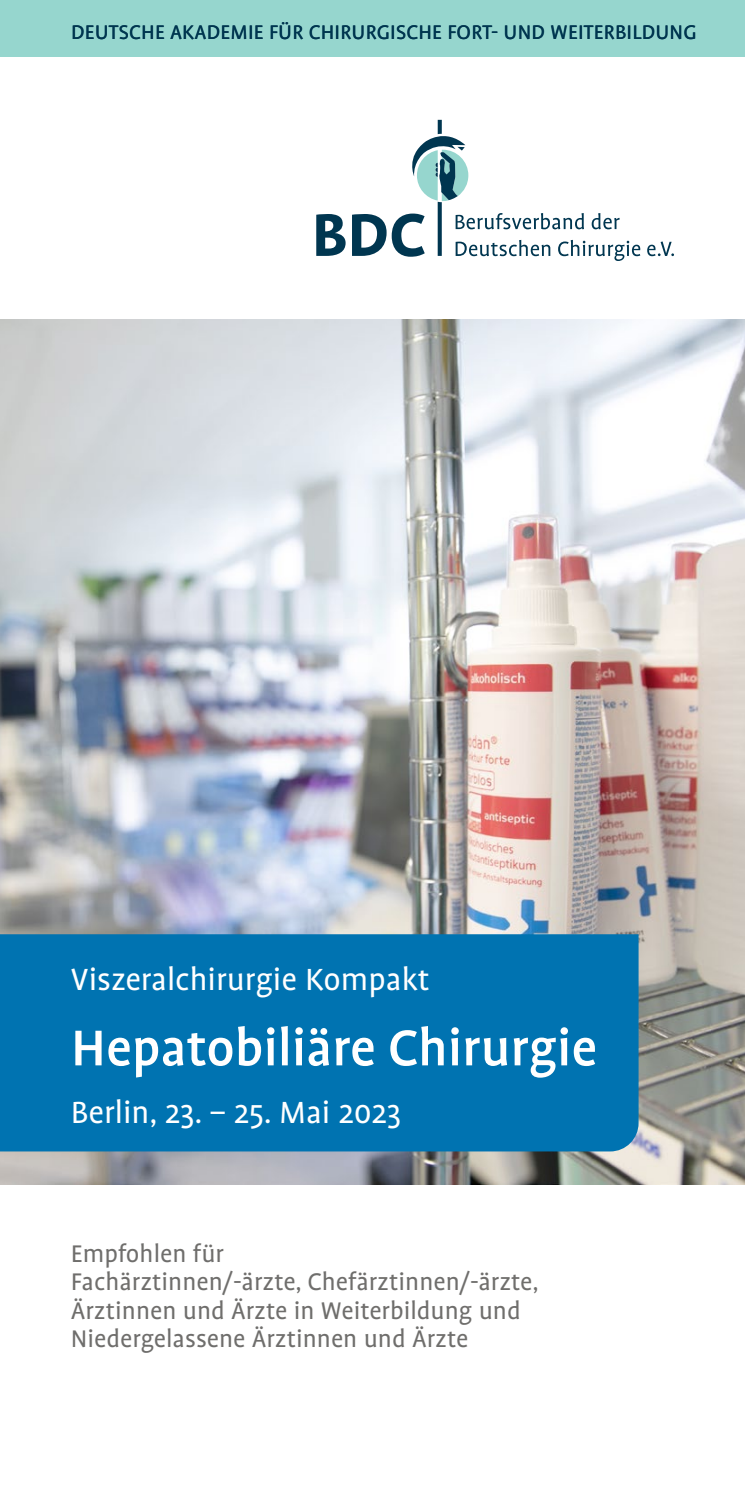
<style>
.page{position:relative;width:745px;height:1489px;background:#fff}
.page>*{position:absolute;margin:0;border:0;box-sizing:border-box;transform-origin:0 0}
.t1{font:500 57.5px "Profile Pro";color:#fff}
.t2{font:35px "Profile Pro";color:#fff}
.t3{font:27.5px/28.2px "Profile Pro";color:#6f6e6c}
.t4{font:22.5px "Profile Pro";letter-spacing:.01em;color:#003650}
</style>
<div class="page">
<div style="left:0;top:0;width:744px;height:57px;background:#96d6ce"></div>
<img style="left:0;top:319px;width:744px;height:864px">
<div style="left:0;top:934px;width:638px;height:217px;background:#0073b1"></div>
<svg style="left:316px;top:120px;width:357px;height:141px"></svg>
<p class="t4" style="left:71px;top:20px;width:626px">DEUTSCHE AKADEMIE FÜR CHIRURGISCHE FORT- UND WEITERBILDUNG</p>
<p class="t2" style="left:71px;top:959px;width:360px">Viszeralchirurgie Kompakt</p>
<h1 class="t1" style="left:71px;top:1014px;width:527px">Hepatobiliäre Chirurgie</h1>
<p class="t2" style="left:71px;top:1092px;width:331px">Berlin, 23. – 25. Mai 2023</p>
<p class="t3" style="left:71px;top:1240px;width:469px">Empfohlen für<br>Fachärztinnen/-ärzte, Chefärztinnen/-ärzte, Ärztinnen und Ärzte in Weiterbildung und Niedergelassene Ärztinnen und Ärzte</p>
</div>
